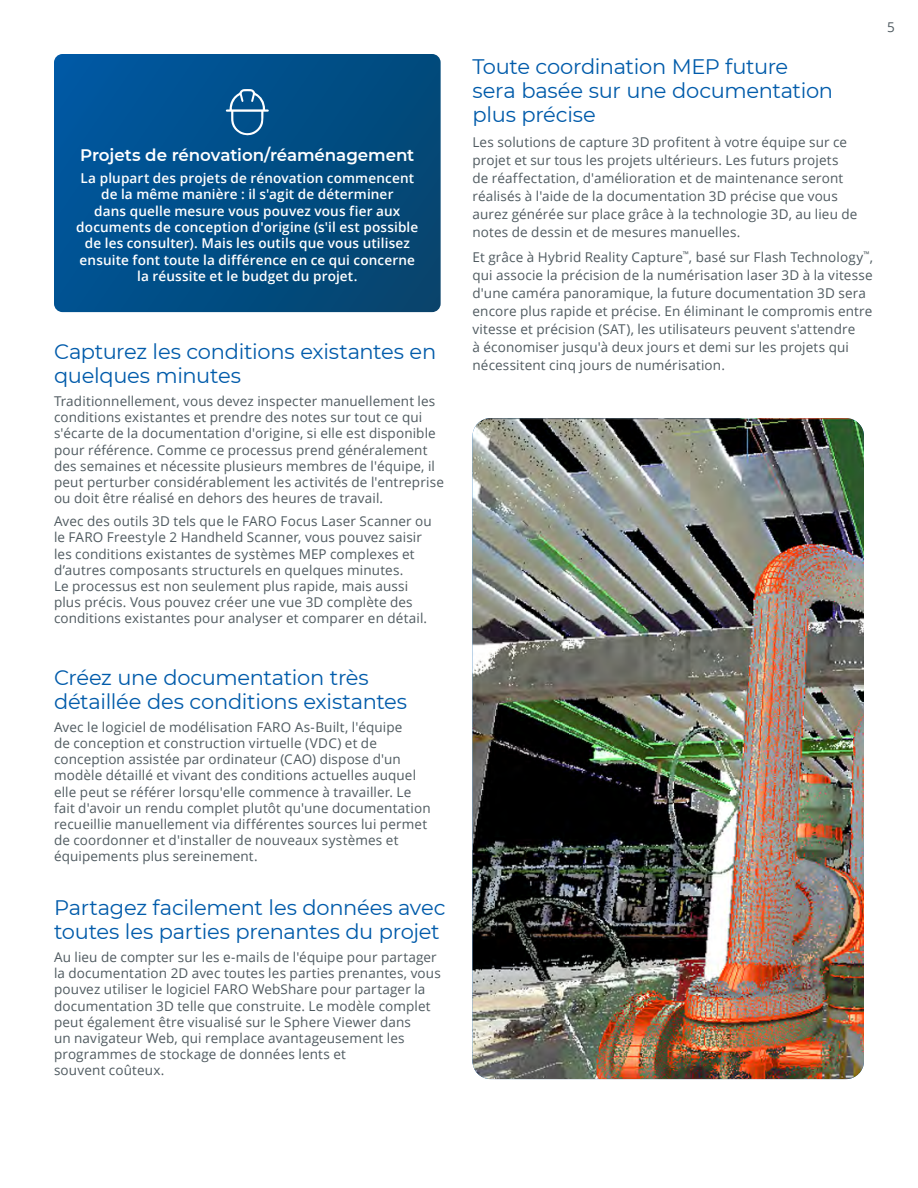
<style>
.page{position:relative;width:918px;height:1188px;background:#fff}
.page>*{position:absolute;margin:0;border:0;box-sizing:border-box;transform-origin:0 0}
.t1{font:21px/24px "Montserrat";letter-spacing:-.015em;color:#005baa}
.t2{font:600 16.65px "Montserrat";letter-spacing:-.005em;color:#fff}
.t3{font:600 13.65px/16.4px "Open Sans";letter-spacing:.01em;color:#fff;text-align:center}
.t4{font:13.5px/16.2px "Open Sans";letter-spacing:.01em;color:#4f5a60}
</style>
<div class="page">
<img style="left:472px;top:418px;width:392px;height:661px">
<svg style="left:54px;top:54px;width:387px;height:258px;background:#014e86"></svg>
<svg style="left:226px;top:89px;width:43px;height:48px;background:#2f70a0"></svg>
<p class="t2" style="left:80px;top:143px;width:336px">Projets de rénovation/réaménagement</p>
<p class="t3" style="left:76px;top:170px;width:344px">La plupart des projets de rénovation commencent de la même manière : il s'agit de déterminer<br>dans quelle mesure vous pouvez vous fier aux documents de conception d'origine (s'il est possible de les consulter). Mais les outils que vous utilisez ensuite font toute la différence en ce qui concerne la réussite et le budget du projet.</p>
<h1 class="t1" style="left:54px;top:339px;width:384px">Capturez les conditions existantes en quelques minutes</h1>
<p class="t4" style="left:54px;top:393px;width:391px">Traditionnellement, vous devez inspecter manuellement les conditions existantes et prendre des notes sur tout ce qui s'écarte de la documentation d'origine, si elle est disponible pour référence. Comme ce processus prend généralement des semaines et nécessite plusieurs membres de l'équipe, il peut perturber considérablement les activités de l'entreprise ou doit être réalisé en dehors des heures de travail.</p>
<p class="t4" style="left:54px;top:513px;width:379px">Avec des outils 3D tels que le FARO Focus Laser Scanner ou le FARO Freestyle 2 Handheld Scanner, vous pouvez saisir les conditions existantes de systèmes MEP complexes et d’autres composants structurels en quelques minutes.<br>Le processus est non seulement plus rapide, mais aussi plus précis. Vous pouvez créer une vue 3D complète des conditions existantes pour analyser et comparer en détail.</p>
<h1 class="t1" style="left:54px;top:665px;width:355px">Créez une documentation très détaillée des conditions existantes</h1>
<p class="t4" style="left:54px;top:718px;width:378px">Avec le logiciel de modélisation FARO As-Built, l'équipe<br>de conception et construction virtuelle (VDC) et de conception assistée par ordinateur (CAO) dispose d'un modèle détaillé et vivant des conditions actuelles auquel elle peut se référer lorsqu'elle commence à travailler. Le fait d'avoir un rendu complet plutôt qu'une documentation recueillie manuellement via différentes sources lui permet de coordonner et d'installer de nouveaux systèmes et équipements plus sereinement.</p>
<h1 class="t1" style="left:54px;top:895px;width:393px">Partagez facilement les données avec toutes les parties prenantes du projet</h1>
<p class="t4" style="left:54px;top:949px;width:388px">Au lieu de compter sur les e-mails de l'équipe pour partager la documentation 2D avec toutes les parties prenantes, vous pouvez utiliser le logiciel FARO WebShare pour partager la documentation 3D telle que construite. Le modèle complet peut également être visualisé sur le Sphere Viewer dans<br>un navigateur Web, qui remplace avantageusement les programmes de stockage de données lents et<br>souvent coûteux.</p>
<h1 class="t1" style="left:472px;top:54px;width:362px">Toute coordination MEP future sera basée sur une documentation plus précise</h1>
<p class="t4" style="left:472px;top:133px;width:386px;line-height:18px">Les solutions de capture 3D profitent à votre équipe sur ce projet et sur tous les projets ultérieurs. Les futurs projets de réaffectation, d'amélioration et de maintenance seront réalisés à l'aide de la documentation 3D précise que vous aurez générée sur place grâce à la technologie 3D, au lieu de notes de dessin et de mesures manuelles.</p>
<p class="t4" style="left:472px;top:248px;width:402px;line-height:18px">Et grâce à Hybrid Reality Capture<sup>™</sup>, basé sur Flash Technology<sup>™</sup>, qui associe la précision de la numérisation laser 3D à la vitesse d'une caméra panoramique, la future documentation 3D sera encore plus rapide et précise. En éliminant le compromis entre vitesse et précision (SAT), les utilisateurs peuvent s'attendre<br>à économiser jusqu'à deux jours et demi sur les projets qui nécessitent cinq jours de numérisation.</p>
<p class="t4" style="left:887px;top:19px;width:9px">5</p>
</div>
